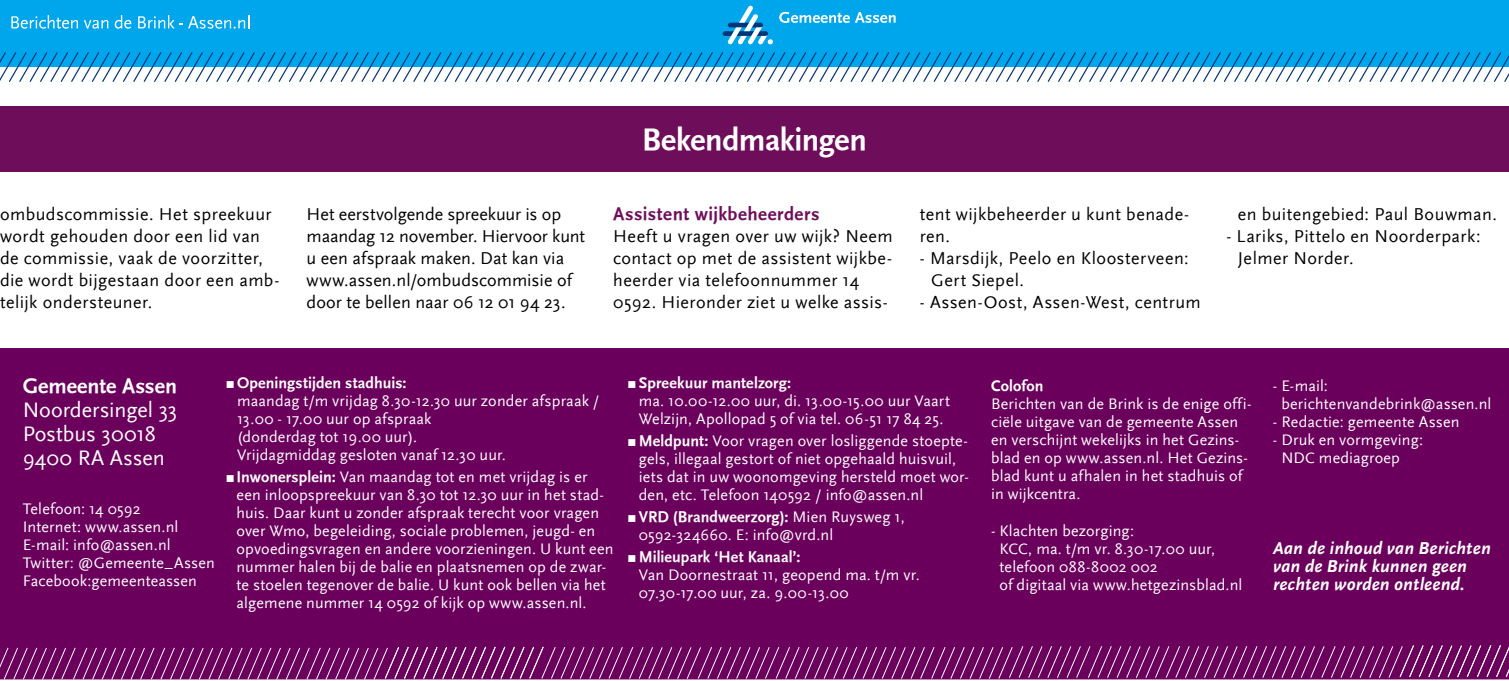
<style>
.page{position:relative;width:1509px;height:681px;background:#fff}
.page>*{position:absolute;margin:0;border:0;box-sizing:border-box;transform-origin:0 0}
.t1{font:700 32px "Scala Sans";letter-spacing:-.01em;color:#fff}
.t2{font:22px/24px "Scala Sans";color:#fff}
.t3{font:700 22px "Scala Sans";letter-spacing:-.005em;color:#fff}
.t4{font:700 19px "Scala Sans";letter-spacing:.025em;color:#6e0e5a}
.t5{font:18px/22px "Scala Sans";letter-spacing:.025em;color:#000}
.t6{font:18px/22px "Scala Sans";color:#000}
.t7{font:italic 700 18px/18px "Scala Sans";letter-spacing:.01em;color:#fff}
.t8{font:16px/18px "Scala Sans";letter-spacing:.01em;color:#fff}
.t9{font:700 16px "Scala Sans";letter-spacing:.01em;color:#fff}
.s1{font-weight:700}
</style>
<div class="page">
<div style="left:0;top:348px;width:1508px;height:294px;background:#6b005c"></div>
<svg style="left:0;top:642px;width:1508px;height:37px;background:#79186b"></svg>
<div style="left:0;top:0;width:1508px;height:51px;background:#00a6eb"></div>
<svg style="left:11px;top:15px;width:67px;height:14px"></svg>
<svg style="left:84px;top:20px;width:24px;height:9px"></svg>
<svg style="left:115px;top:15px;width:16px;height:14px"></svg>
<svg style="left:138px;top:15px;width:111px;height:14px;background:#38b9ef"></svg>
<svg style="left:0;top:51px;width:1508px;height:31px"></svg>
<div style="left:0;top:106px;width:1508px;height:65px;background:#6e0e5a"></div>
<h1 class="t1" style="left:642px;top:122px;width:226px">Bekendmakingen</h1>
<p class="t5" style="left:0;top:203px;width:281px">ombudscommissie. Het spreekuur wordt gehouden door een lid van de commissie, vaak de voorzitter, die wordt bijgestaan door een amb&shy;telijk ondersteuner.</p>
<p class="t6" style="left:306px;top:203px;width:280px">Het eerstvolgende spreekuur is op maandag 12 november. Hiervoor kunt u een afspraak maken. Dat kan via www.assen.nl/ombudscommisie of door te bellen naar 06 12 01 94 23.</p>
<p class="t4" style="left:613px;top:204px;width:208px">Assistent wijkbeheerders</p>
<p class="t5" style="left:613px;top:225px;width:281px">Heeft u vragen over uw wijk? Neem contact op met de assistent wijkbe&shy;heerder via telefoonnummer 14<br>0592. Hieronder ziet u welke assis-</p>
<p class="t5" style="left:919px;top:203px;width:271px">tent wijkbeheerder u kunt benade&shy;ren.</p>
<p class="t5" style="left:931px;top:247px;width:259px;text-indent:-11px">- Marsdijk, Peelo en Kloosterveen:<br>Gert Siepel.</p>
<p class="t5" style="left:919px;top:291px;width:282px">- Assen-Oost, Assen-West, centrum</p>
<p class="t5" style="left:1237px;top:203px;width:261px">en buitengebied: Paul Bouwman.</p>
<p class="t5" style="left:1237px;top:225px;width:244px;text-indent:-11px">- Lariks, Pittelo en Noorderpark:<br>Jelmer Norder.</p>
<h2 class="t3" style="left:23px;top:374px;width:156px">Gemeente Assen</h2>
<h2 class="t2" style="left:23px;top:398px;width:156px">Noordersingel 33<br>Postbus 30018<br>9400 RA Assen</h2>
<p class="t8" style="left:23px;top:499px;width:194px">Telefoon: 14 0592<br>Internet: www.assen.nl<br>E-mail: info@assen.nl<br>Twitter: @Gemeente_Assen<br>Facebook:gemeenteassen</p>
<p class="t8" style="left:237px;top:374px;width:364px;text-indent:-10px">■ <span class="s1">Openingstijden stadhuis:<br></span>maandag t/m vrijdag 8.30-12.30 uur zonder afspraak / 13.00 - 17.00 uur op afspraak<br>(donderdag tot 19.00 uur).<br>Vrijdagmiddag gesloten vanaf 12.30 uur.</p>
<p class="t8" style="left:236px;top:468px;width:378px;text-indent:-10px">■ <span class="s1">Inwonersplein:</span> Van maandag tot en met vrijdag is er een inloopspreekuur van 8.30 tot 12.30 uur in het stad&shy;huis. Daar kunt u zonder afspraak terecht voor vragen over Wmo, begeleiding, sociale problemen, jeugd- en opvoedingsvragen en andere voorzieningen. U kunt een nummer halen bij de balie en plaatsnemen op de zwar&shy;te stoelen tegenover de balie. U kunt ook bellen via het algemene nummer 14 0592 of kijk op www.assen.nl.</p>
<p class="t8" style="left:638px;top:374px;width:313px;text-indent:-10px">■ <span class="s1">Spreekuur mantelzorg:<br></span>ma. 10.00-12.00 uur, di. 13.00-15.00 uur Vaart<br>Welzijn, Apollopad 5 of via tel. 06-51 17 84 25.</p>
<p class="t8" style="left:638px;top:432px;width:331px;text-indent:-10px">■ <span class="s1">Meldpunt:</span> Voor vragen over losliggende stoepte&shy;gels, illegaal gestort of niet opgehaald huisvuil, iets dat in uw woonomgeving hersteld moet wor&shy;den, etc. Telefoon 140592 / info@assen.nl</p>
<p class="t8" style="left:638px;top:508px;width:267px;text-indent:-10px">■ <span class="s1">VRD (Brandweerzorg):</span> Mien Ruysweg 1,<br>0592-324660. E: info@vrd.nl</p>
<p class="t8" style="left:638px;top:548px;width:282px;text-indent:-10px">■ <span class="s1">Milieupark ‘Het Kanaal’:<br></span>Van Doornestraat 11, geopend ma. t/m vr.<br>07.30-17.00 uur, za. 9.00-13.00</p>
<p class="t9" style="left:990px;top:377px;width:54px">Colofon</p>
<p class="t8" style="left:990px;top:395px;width:262px">Berichten van de Brink is de enige offi&shy;ciële uitgave van de gemeente Assen en verschijnt wekelijks in het Gezins&shy;blad en op www.assen.nl. Het Gezins&shy;blad kunt u afhalen in het stadhuis of in wijkcentra.</p>
<p class="t8" style="left:999px;top:521px;width:244px;text-indent:-8px">- Klachten bezorging:<br>KCC, ma. t/m vr. 8.30-17.00 uur, telefoon 088-8002 002<br>of digitaal via www.hetgezinsblad.nl</p>
<p class="t8" style="left:1281px;top:377px;width:211px;text-indent:-8px">- E-mail: berichtenvandebrink@assen.nl</p>
<p class="t8" style="left:1272px;top:413px;width:188px">- Redactie: gemeente Assen</p>
<p class="t8" style="left:1281px;top:431px;width:143px;text-indent:-8px">- Druk en vormgeving:<br>NDC mediagroep</p>
<p class="t7" style="left:1272px;top:539px;width:219px">Aan de inhoud van Berichten van de Brink kunnen geen rechten worden ontleend.</p>
</div>
